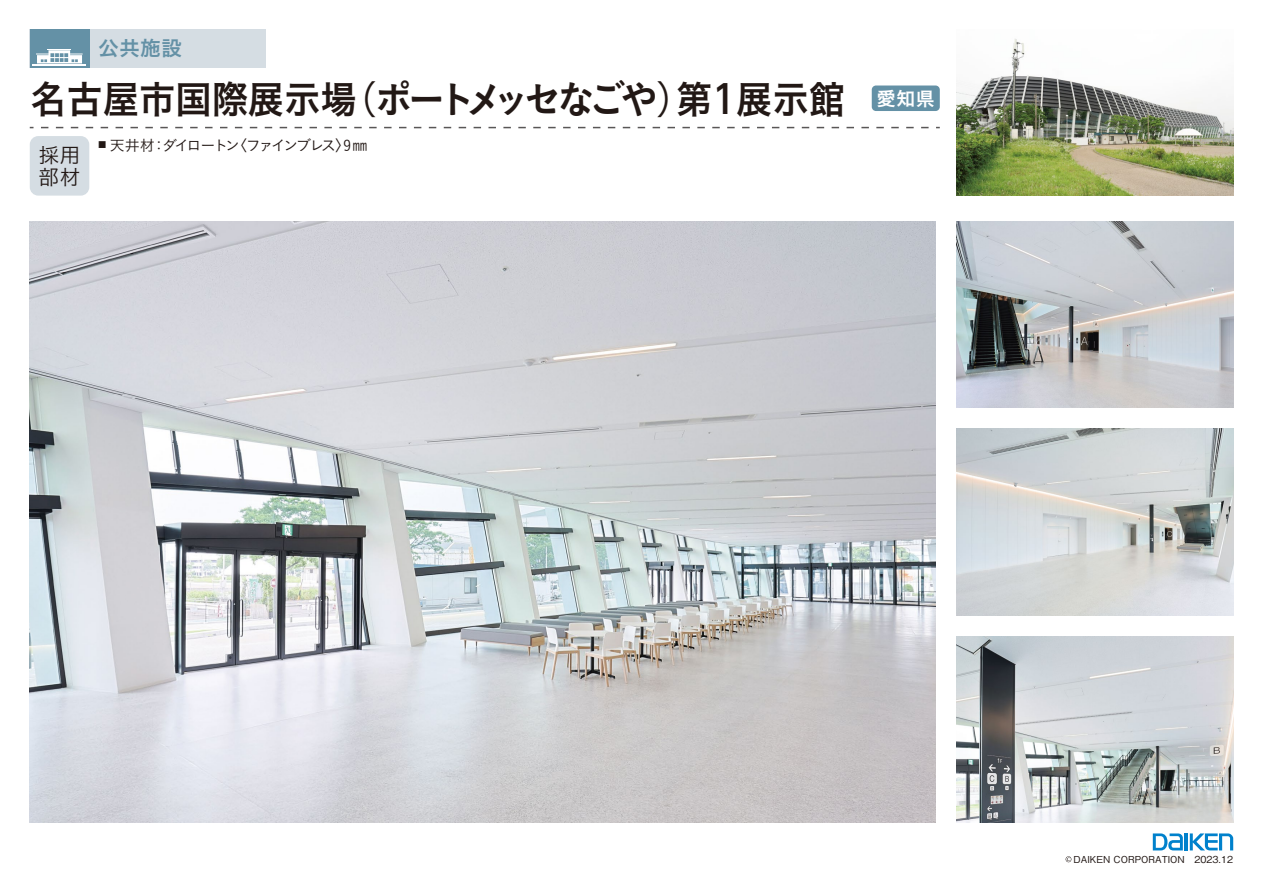
<style>
.page{position:relative;width:1263px;height:893px;background:#fff}
.page>*{position:absolute;margin:0;border:0;box-sizing:border-box;transform-origin:0 0}
.t1{font:39px "Koburina Go Std W6";letter-spacing:-.02em;color:#221815;scale:.95 1}
.t2{font:21px "Koburina Go Std W6";color:#6491a6}
.t3{font:21px/22.5px "Koburina Go Std W3";color:#221815}
.t4{font:19.5px "Koburina Go Std W6";color:#fff}
.t5{font:15px "Koburina Go Std W3";letter-spacing:-.155em;color:#221815}
.t6{font:500 9.6px "Gothic BBB Pro";color:#221815}
.s1{font-family:"Koburina Go Std W3"}
.s2{font-family:"UD Shin Go Pro";font-weight:500}
</style>
<div class="page">
<div style="left:30px;top:30px;width:236px;height:38px;background:#d5dde3"></div>
<div style="left:30px;top:30px;width:59px;height:38px;background:#6491a6"></div>
<hr style="left:33px;top:65px;width:53px;height:1px;background:#fff">
<svg style="left:36px;top:49px;width:47px;height:14px"></svg>
<img style="left:957px;top:39px;width:276px;height:157px">
<div style="left:30px;top:136px;width:59px;height:60px;background:#d5dde3;border-radius:9px"></div>
<svg style="left:30px;top:127px;width:898px;height:1px"></svg>
<div style="left:872px;top:86px;width:68px;height:25px;background:#6491a6;border-radius:4px"></div>
<img style="left:30px;top:221px;width:905px;height:602px">
<img style="left:957px;top:221px;width:276px;height:186px">
<img style="left:957px;top:429px;width:276px;height:186px">
<img style="left:957px;top:636px;width:276px;height:187px">
<svg style="left:1065px;top:856px;width:6px;height:6px"></svg>
<hr style="left:1185px;top:833px;width:3px;height:17px;background:#0081cc">
<svg style="left:1190px;top:833px;width:43px;height:17px"></svg>
<svg style="left:1153px;top:833px;width:30px;height:17px"></svg>
<h2 class="t2" style="left:98px;top:32px;width:85px">公共施設</h2>
<h1 class="t1" style="left:30px;top:69px;width:860px">名古屋市国際展示場<span class="s1">（</span>ポートメッセなごや<span class="s1">）</span>第<span class="s2">1</span>展示館</h1>
<h3 class="t5" style="left:98px;top:134px;width:271px"><sup>■</sup> 天井材：ダイロートン〈ファインブレス〉9㎜</h3>
<h2 class="t3" style="left:38px;top:143px;width:44px">採用部材</h2>
<h3 class="t4" style="left:876px;top:83px;width:60px">愛知県</h3>
<p class="t6" style="left:1064px;top:852px;width:171px">　DAIKEN CORPORATION　2023.12</p>
</div>
